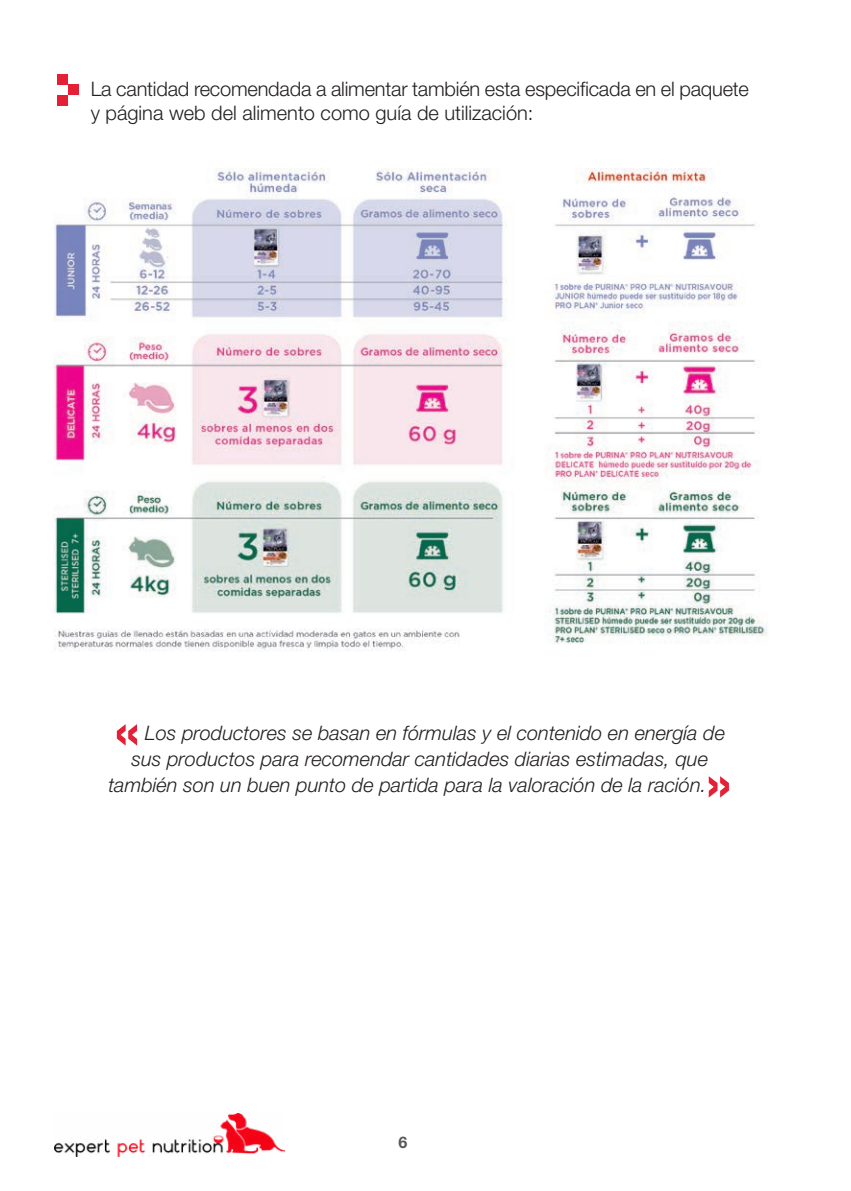
<style>
.page{position:relative;width:851px;height:1191px;background:#fff}
.page>*{position:absolute;margin:0;border:0;box-sizing:border-box;transform-origin:0 0}
.t1{font:700 56px "Helvetica Neue LT";color:#e52036}
.t2{font:italic 300 20px "Helvetica Neue LT";color:#231f20}
.t3{font:300 20px/24px "Helvetica Neue LT";letter-spacing:-.01em;color:#231f20}
.t4{font:700 16px "Helvetica Neue LT";color:#57585a}
</style>
<div class="page">
<img style="left:54px;top:1113px;width:231px;height:43px">
<div style="left:57px;top:95px;width:11px;height:11px;background:#e52036"></div>
<div style="left:57px;top:74px;width:11px;height:10px;background:#e52036"></div>
<div style="left:68px;top:84px;width:11px;height:11px;background:#e52036"></div>
<img style="left:54px;top:168px;width:714px;height:483px">
<p class="t3" style="left:91px;top:76px;width:659px">La cantidad recomendada a alimentar también esta especificada en el paquete y página web del alimento como guía de utilización:</p>
<p class="t1" style="left:114px;top:695px;width:26px">«</p>
<p class="t2" style="left:145px;top:721px;width:581px">Los productores se basan en fórmulas y el contenido en energía de</p>
<p class="t2" style="left:132px;top:747px;width:578px">sus productos para recomendar cantidades diarias estimadas, que</p>
<p class="t2" style="left:108px;top:773px;width:599px">también son un buen punto de partida para la valoración de la ración.</p>
<p class="t1" style="left:706px;top:747px;width:26px">»</p>
<p class="t4" style="left:398px;top:1132px;width:10px">6</p>
</div>
